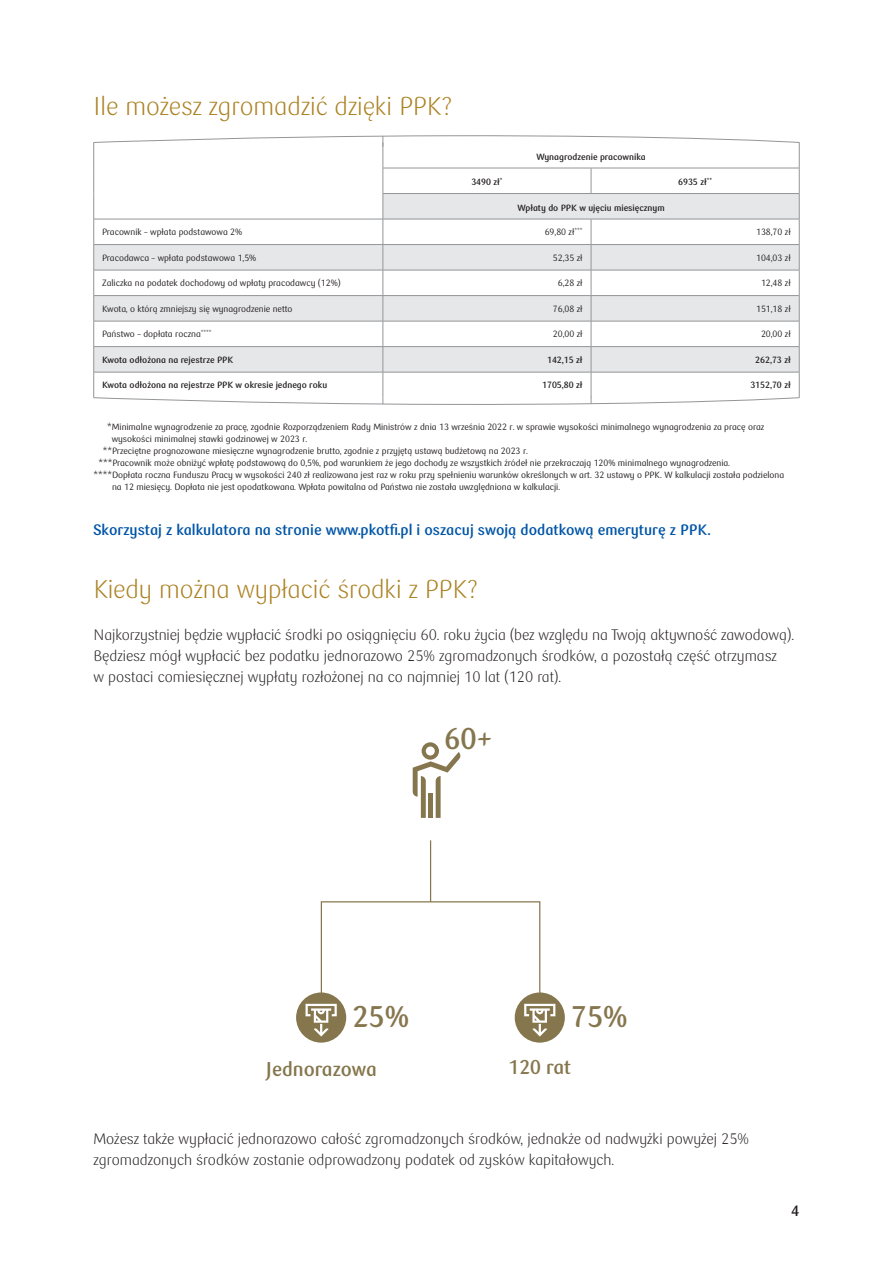
<style>
.page{position:relative;width:893px;height:1263px;background:#fff}
.page>*{position:absolute;margin:0;border:0;box-sizing:border-box;transform-origin:0 0}
.t1{font:700 29.55px "PKO Bank Polski";color:#85764d}
.t2{font:300 25.5px "PKO Bank Polski";color:#ab8121}
.t3{font:700 19.65px "PKO Bank Polski";color:#85764d}
.t4{font:300 15px/21px "PKO Bank Polski";color:#231f20}
.t5{font:700 15px "PKO Bank Polski";color:#0155a7}
.t6{font:700 15px "PKO Bank Polski";color:#231f20}
.t7{font:9px "PKO Bank Polski";color:#231f20}
.t8{font:700 9px "PKO Bank Polski";color:#231f20}
</style>
<div class="page">
<svg style="left:93px;top:135px;width:707px;height:270px"></svg>
<hr style="left:430px;top:840px;width:1px;height:62px;background:#85764d">
<div style="left:296px;top:992px;width:50px;height:50px;background:#85764d;border-radius:50%"></div>
<div style="left:515px;top:992px;width:50px;height:50px;background:#85764d;border-radius:50%"></div>
<svg style="left:306px;top:901px;width:249px;height:135px"></svg>
<svg style="left:413px;top:742px;width:48px;height:76px"></svg>
<div style="left:428px;top:793px;width:5px;height:25px;background:#85764d"></div>
<h2 class="t2" style="left:94px;top:91px;width:360px">Ile możesz zgromadzić dzięki PPK?</h2>
<p class="t8" style="left:536px;top:151px;width:111px">Wynagrodzenie pracownika</p>
<p class="t8" style="left:471px;top:177px;width:33px">3490 zł<sup>*</sup></p>
<p class="t8" style="left:678px;top:177px;width:35px">6935 zł<sup>**</sup></p>
<p class="t8" style="left:517px;top:202px;width:149px">Wpłaty do PPK w ujęciu miesięcznym</p>
<p class="t7" style="left:102px;top:227px;width:142px">Pracownik – wpłata podstawowa 2%</p>
<p class="t7" style="left:545px;top:227px;width:39px">69,80 zł<sup>***</sup></p>
<p class="t7" style="left:756px;top:227px;width:36px">138,70 zł</p>
<p class="t7" style="left:102px;top:253px;width:156px">Pracodawca – wpłata podstawowa 1,5%</p>
<p class="t7" style="left:553px;top:253px;width:31px">52,35 zł</p>
<p class="t7" style="left:756px;top:253px;width:36px">104,03 zł</p>
<p class="t7" style="left:102px;top:278px;width:240px">Zaliczka na podatek dochodowy od wpłaty pracodawcy (12%)</p>
<p class="t7" style="left:558px;top:278px;width:26px">6,28 zł</p>
<p class="t7" style="left:761px;top:278px;width:31px">12,48 zł</p>
<p class="t7" style="left:102px;top:304px;width:192px">Kwota, o którą zmniejszy się wynagrodzenie netto</p>
<p class="t7" style="left:553px;top:304px;width:31px">76,08 zł</p>
<p class="t7" style="left:756px;top:304px;width:36px">151,18 zł</p>
<p class="t7" style="left:102px;top:329px;width:111px">Państwo – dopłata roczna<sup>****</sup></p>
<p class="t7" style="left:553px;top:329px;width:31px">20,00 zł</p>
<p class="t7" style="left:761px;top:329px;width:31px">20,00 zł</p>
<p class="t8" style="left:102px;top:355px;width:132px">Kwota odłożona na rejestrze PPK</p>
<p class="t8" style="left:547px;top:355px;width:37px">142,15 zł</p>
<p class="t8" style="left:755px;top:355px;width:37px">262,73 zł</p>
<p class="t8" style="left:102px;top:380px;width:227px">Kwota odłożona na rejestrze PPK w okresie jednego roku</p>
<p class="t8" style="left:542px;top:380px;width:42px">1705,80 zł</p>
<p class="t8" style="left:750px;top:380px;width:42px">3152,70 zł</p>
<p class="t7" style="left:107px;top:422px;width:659px">*Minimalne wynagrodzenie za pracę, zgodnie Rozporządzeniem Rady Ministrów z dnia 13 września 2022 r. w sprawie wysokości minimalnego wynagrodzenia za pracę oraz</p>
<p class="t7" style="left:112px;top:434px;width:197px">wysokości minimalnej stawki godzinowej w 2023 r.</p>
<p class="t7" style="left:103px;top:446px;width:427px">**Przeciętne prognozowane miesięczne wynagrodzenie brutto, zgodnie z przyjętą ustawą budżetową na 2023 r.</p>
<p class="t7" style="left:98px;top:458px;width:633px">***Pracownik może obniżyć wpłatę podstawową do 0,5%, pod warunkiem że jego dochody ze wszystkich źródeł nie przekraczają 120% minimalnego wynagrodzenia.</p>
<p class="t7" style="left:94px;top:470px;width:692px">****Dopłata roczna Funduszu Pracy w wysokości 240 zł realizowana jest raz w roku przy spełnieniu warunków określonych w art. 32 ustawy o PPK. W kalkulacji została podzielona</p>
<p class="t7" style="left:112px;top:482px;width:450px">na 12 miesięcy. Dopłata nie jest opodatkowana. Wpłata powitalna od Państwa nie została uwzględniona w kalkulacji.</p>
<h3 class="t5" style="left:93px;top:521px;width:619px">Skorzystaj z kalkulatora na stronie www.pkotfi.pl i oszacuj swoją dodatkową emeryturę z PPK.</h3>
<h2 class="t2" style="left:94px;top:574px;width:386px">Kiedy można wypłacić środki z PPK?</h2>
<p class="t4" style="left:94px;top:624px;width:702px">Najkorzystniej będzie wypłacić środki po osiągnięciu 60. roku życia (bez względu na Twoją aktywność zawodową).<br>Będziesz mógł wypłacić bez podatku jednorazowo 25% zgromadzonych środków, a pozostałą część otrzymasz<br>w postaci comiesięcznej wypłaty rozłożonej na co najmniej 10 lat (120 rat).</p>
<h1 class="t1" style="left:444px;top:722px;width:50px">60+</h1>
<h1 class="t1" style="left:352px;top:1000px;width:58px">25%</h1>
<h1 class="t1" style="left:571px;top:1000px;width:58px">75%</h1>
<h3 class="t3" style="left:266px;top:1058px;width:113px">Jednorazowa</h3>
<h3 class="t3" style="left:509px;top:1056px;width:64px">120 rat</h3>
<h3 class="t4" style="left:94px;top:1128px;width:657px">Możesz także wypłacić jednorazowo całość zgromadzonych środków, jednakże od nadwyżki powyżej 25% zgromadzonych środków zostanie odprowadzony podatek od zysków kapitałowych.</h3>
<h3 class="t6" style="left:791px;top:1202px;width:10px">4</h3>
</div>
